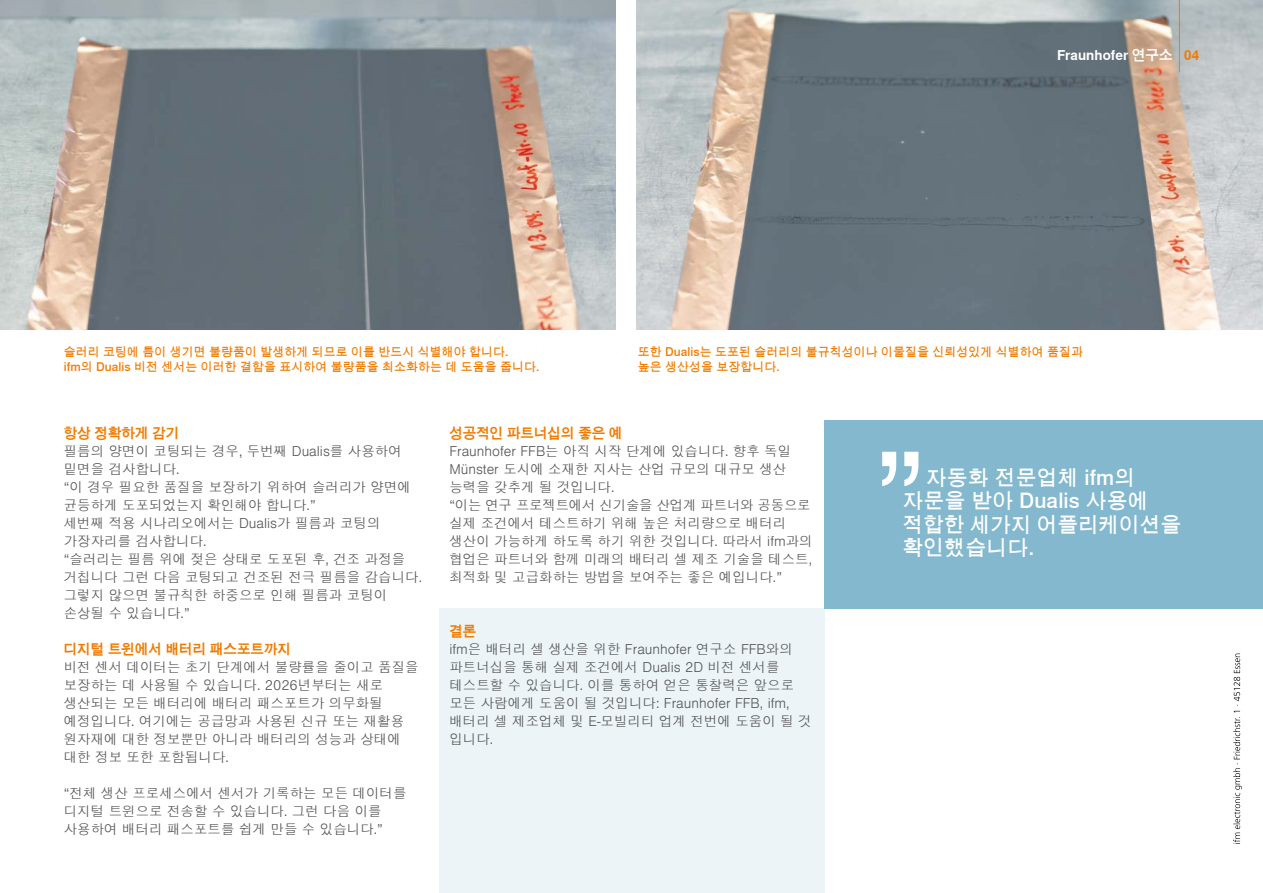
<style>
.page{position:relative;width:1263px;height:893px;background:#fff}
.page>*{position:absolute;margin:0;border:0;box-sizing:border-box;transform-origin:0 0}
.Zitat{font:500 21px/23.4px "Nimbus Sans Global";color:#fff}
.Fließtext_9pt_verschachtelt{font:300 13.5px/18px "Nimbus Sans Global";color:#565656}
.Fließtext_9pt_headline_orange{font:700 13.5px "Nimbus Sans Global";color:#ef7c00}
.Navigation{font:700 13.5px "Nimbus Sans Global";color:#fff}
.Fließtext_9pt_verschachtelt-2{font:700 13.5px "Nimbus Sans Global";color:#ef7c00}
.Seitenzahl_9pt_orange{font:700 13.5px "Nimbus Sans Global";color:#ef7c00}
.Bildunterschrift_libü{font:500 12px/14.9px "Nimbus Sans Global";color:#ef7c00}
</style>
<div class="page">
<div style="left:439px;top:608px;width:385px;height:285px;background:#edf4f8"></div>
<div style="left:824px;top:420px;width:439px;height:188px;background:#83b8ce"></div>
<svg style="left:882px;top:452px;width:36px;height:34px"></svg>
<img style="left:0;top:0;width:615px;height:330px">
<img style="left:636px;top:0;width:627px;height:330px">
<hr style="left:1179px;top:0;width:1px;height:72px;background:#ef7c00">
<svg style="left:1233px;top:654px;width:9px;height:190px"></svg>
<p class="Navigation" style="left:1057px;top:47px;width:117px">Fraunhofer 연구소</p>
<p class="Seitenzahl_9pt_orange" style="left:1184px;top:47px;width:17px">04</p>
<p class="Bildunterschrift_libü" style="left:64px;top:345px;width:477px">슬러리 코팅에 틈이 생기면 불량품이 발생하게 되므로 이를 반드시 식별해야 합니다. ifm의 Dualis 비전 센서는 이러한 결함을 표시하여 불량품을 최소화하는 데 도움을 줍니다.</p>
<p class="Bildunterschrift_libü" style="left:638px;top:345px;width:447px">또한 Dualis는 도포된 슬러리의 불규칙성이나 이물질을 신뢰성있게 식별하여 품질과 높은 생산성을 보장합니다.</p>
<p class="Fließtext_9pt_headline_orange" style="left:64px;top:425px;width:117px">항상 정확하게 감기</p>
<p class="Fließtext_9pt_verschachtelt" style="left:64px;top:442px;width:360px">필름의 양면이 코팅되는 경우, 두번째 Dualis를 사용하여 밑면을 검사합니다.<br>“이 경우 필요한 품질을 보장하기 위하여 슬러리가 양면에 균등하게 도포되었는지 확인해야 합니다.”<br>세번째 적용 시나리오에서는 Dualis가 필름과 코팅의 가장자리를 검사합니다.<br>“슬러리는 필름 위에 젖은 상태로 도포된 후, 건조 과정을 거칩니다 그런 다음 코팅되고 건조된 전극 필름을 감습니다. 그렇지 않으면 불규칙한 하중으로 인해 필름과 코팅이 손상될 수 있습니다.”</p>
<p class="Fließtext_9pt_headline_orange" style="left:64px;top:641px;width:229px">디지털 트윈에서 배터리 패스포트까지</p>
<p class="Fließtext_9pt_verschachtelt" style="left:64px;top:658px;width:356px">비전 센서 데이터는 초기 단계에서 불량률을 줄이고 품질을 보장하는 데 사용될 수 있습니다. 2026년부터는 새로 생산되는 모든 배터리에 배터리 패스포트가 의무화될 예정입니다. 여기에는 공급망과 사용된 신규 또는 재활용 원자재에 대한 정보뿐만 아니라 배터리의 성능과 상태에 대한 정보 또한 포함됩니다.</p>
<p class="Fließtext_9pt_verschachtelt" style="left:64px;top:784px;width:344px">“전체 생산 프로세스에서 센서가 기록하는 모든 데이터를 디지털 트윈으로 전송할 수 있습니다. 그런 다음 이를 사용하여 배터리 패스포트를 쉽게 만들 수 있습니다.”</p>
<p class="Fließtext_9pt_headline_orange" style="left:449px;top:425px;width:175px">성공적인 파트너십의 좋은 예</p>
<p class="Fließtext_9pt_verschachtelt" style="left:449px;top:442px;width:365px">Fraunhofer FFB는 아직 시작 단계에 있습니다. 향후 독일<br>Münster 도시에 소재한 지사는 산업 규모의 대규모 생산 능력을 갖추게 될 것입니다.<br>“이는 연구 프로젝트에서 신기술을 산업계 파트너와 공동으로 실제 조건에서 테스트하기 위해 높은 처리량으로 배터리 생산이 가능하게 하도록 하기 위한 것입니다. 따라서 ifm과의 협업은 파트너와 함께 미래의 배터리 셀 제조 기술을 테스트, 최적화 및 고급화하는 방법을 보여주는 좋은 예입니다.”</p>
<p class="Fließtext_9pt_verschachtelt-2" style="left:449px;top:623px;width:28px">결론</p>
<p class="Fließtext_9pt_verschachtelt" style="left:449px;top:640px;width:364px">ifm은 배터리 셀 생산을 위한 Fraunhofer 연구소 FFB와의 파트너십을 통해 실제 조건에서 Dualis 2D 비전 센서를 테스트할 수 있습니다. 이를 통하여 얻은 통찰력은 앞으로 모든 사람에게 도움이 될 것입니다: Fraunhofer FFB, ifm, 배터리 셀 제조업체 및 E-모빌리티 업계 전번에 도움이 될 것 입니다.</p>
<p class="Zitat" style="left:902px;top:466px;width:280px;text-indent:23px">자동화 전문업체 ifm의 자문을 받아 Dualis 사용에 적합한 세가지 어플리케이션을 확인했습니다.</p>
</div>
